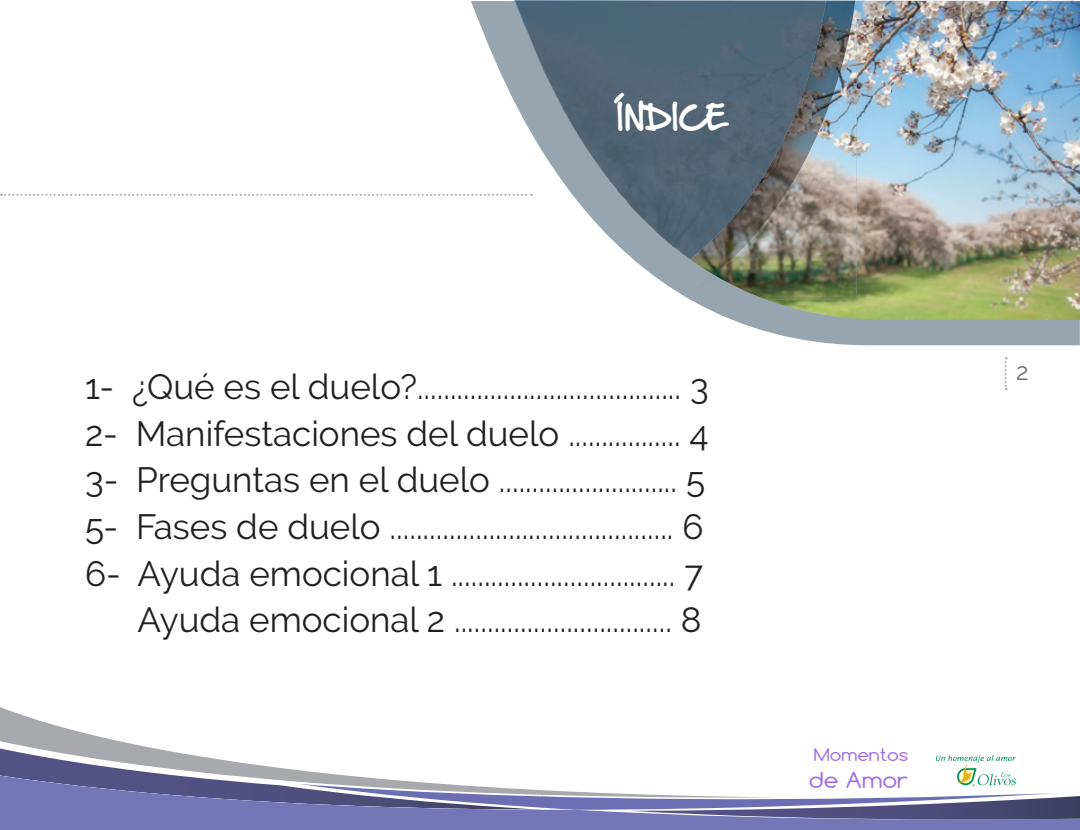
<style>
.page{position:relative;width:1080px;height:830px;background:#fff}
.page>*{position:absolute;margin:0;border:0;box-sizing:border-box;transform-origin:0 0}
.t1{font:34.95px/46.5px "Raleway";color:#231f20;text-align:right}
.t2{font:28.5px "Hand Of Sean Demo";color:#fff}
.t3{font:23.85px "Raleway";color:#6c6d70}
.t4{font:21px "Comfortaa";color:#a06de4;scale:1.13 1}
.t5{font:16.5px "Comfortaa";color:#a06de4;scale:1.13 1}
</style>
<div class="page">
<svg style="left:0;top:707px;width:1080px;height:122px"></svg>
<svg style="left:1005px;top:357px;width:2px;height:33px"></svg>
<svg style="left:471px;top:1px;width:609px;height:344px"></svg>
<img style="left:766px;top:1px;width:314px;height:318px">
<img style="left:514px;top:0;width:343px;height:299px">
<img style="left:690px;top:2px;width:165px;height:273px">
<svg style="left:826px;top:1px;width:29px;height:1px"></svg>
<img style="left:515px;top:1px;width:175px;height:258px">
<img style="left:690px;top:1px;width:136px;height:258px">
<svg style="left:1px;top:194px;width:531px;height:2px"></svg>
<p class="t2" style="left:613px;top:105px;width:114px">ÍNDICE</p>
<p class="t1" style="left:85px;top:363px;width:625px">1- ¿Qué es el duelo?........................................ 3<br>2- Manifestaciones del duelo ................. 4<br>3- Preguntas en el duelo ........................... 5<br>5- Fases de duelo ........................................... 6<br>6- Ayuda emocional 1 .................................. 7<br>Ayuda emocional 2 ................................. 8</p>
<p class="t5" style="left:814px;top:744px;width:85px">Momentos</p>
<p class="t4" style="left:809px;top:766px;width:90px">de Amor</p>
<p class="t3" style="left:1016px;top:357px;width:14px">2</p>
</div>
